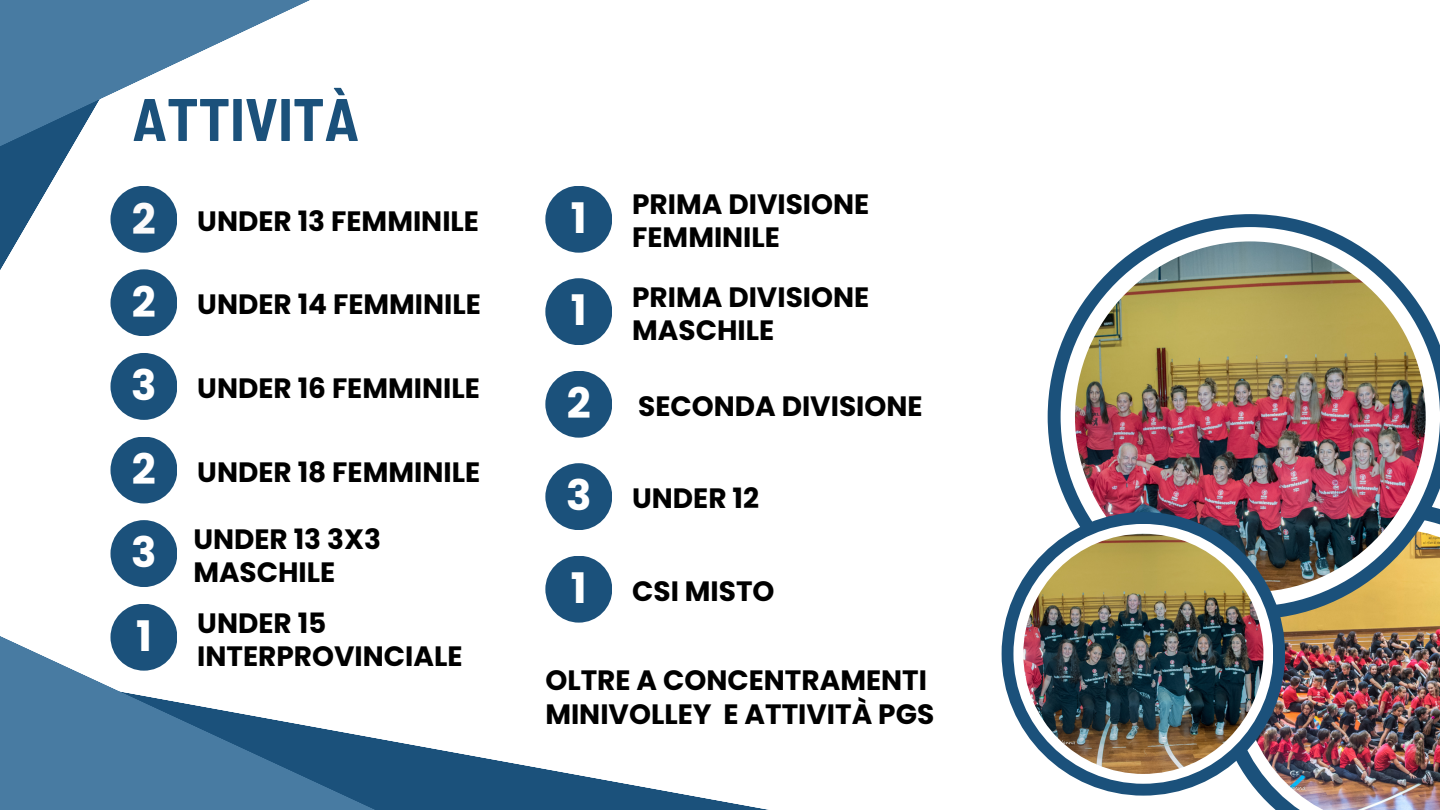
<style>
.page{position:relative;width:1440px;height:810px;background:#fff}
.page>*{position:absolute;margin:0;border:0;box-sizing:border-box;transform-origin:0 0}
.t1{font:700 semi-condensed 60px "Barlow";color:#1b517b}
.t2{font:700 42.1px "Poppins";color:#fff}
.t3{font:700 42.1px "Poppins";color:#fbfafa}
.t4{font:700 28px/33.4px "Poppins";color:#000}
</style>
<div class="page">
<img style="left:1242px;top:619px;width:198px;height:191px">
<svg style="left:1048px;top:214px;width:392px;height:405px"></svg>
<div style="left:1061px;top:227px;width:379px;height:379px;background:#fff;border-radius:50%"></div>
<img style="left:1075px;top:241px;width:351px;height:351px;border-radius:50%">
<div style="left:1002px;top:512px;width:283px;height:284px;background:#1b517b;border-radius:50%"></div>
<div style="left:1013px;top:524px;width:260px;height:260px;background:#fff;border-radius:50%"></div>
<img style="left:1023px;top:534px;width:240px;height:240px;border-radius:50%">
<svg style="left:488px;top:758px;width:281px;height:52px"></svg>
<svg style="left:0;top:604px;width:488px;height:206px"></svg>
<svg style="left:0;top:168px;width:177px;height:286px"></svg>
<svg style="left:0;top:0;width:310px;height:168px"></svg>
<div style="left:110px;top:186px;width:67px;height:67px;background:#1b517b;border-radius:50%"></div>
<div style="left:110px;top:269px;width:67px;height:67px;background:#1b517b;border-radius:50%"></div>
<div style="left:545px;top:186px;width:67px;height:67px;background:#1b517b;border-radius:50%"></div>
<div style="left:110px;top:353px;width:67px;height:67px;background:#1b517b;border-radius:50%"></div>
<div style="left:545px;top:278px;width:67px;height:67px;background:#1b517b;border-radius:50%"></div>
<div style="left:110px;top:437px;width:67px;height:66px;background:#1b517b;border-radius:50%"></div>
<div style="left:545px;top:371px;width:67px;height:67px;background:#1b517b;border-radius:50%"></div>
<div style="left:110px;top:520px;width:67px;height:67px;background:#1b517b;border-radius:50%"></div>
<div style="left:545px;top:463px;width:67px;height:67px;background:#1b517b;border-radius:50%"></div>
<div style="left:110px;top:604px;width:67px;height:67px;background:#1b517b;border-radius:50%"></div>
<div style="left:545px;top:556px;width:67px;height:67px;background:#1b517b;border-radius:50%"></div>
<p class="t1" style="left:132px;top:81px;width:228px">ATTIVITÀ</p>
<p class="t3" style="left:132px;top:190px;width:26px">2</p>
<p class="t4" style="left:197px;top:204px;width:283px">UNDER 13 FEMMINILE</p>
<p class="t2" style="left:132px;top:272px;width:26px">2</p>
<p class="t4" style="left:197px;top:288px;width:285px">UNDER 14 FEMMINILE</p>
<p class="t2" style="left:131px;top:356px;width:27px">3</p>
<p class="t4" style="left:197px;top:372px;width:284px">UNDER 16 FEMMINILE</p>
<p class="t2" style="left:132px;top:440px;width:26px">2</p>
<p class="t4" style="left:197px;top:455px;width:284px">UNDER 18 FEMMINILE</p>
<p class="t2" style="left:131px;top:523px;width:27px">3</p>
<p class="t4" style="left:193px;top:522px;width:189px">UNDER 13 3X3<br>MASCHILE</p>
<p class="t2" style="left:136px;top:607px;width:17px">1</p>
<p class="t4" style="left:197px;top:606px;width:267px">UNDER 15<br>INTERPROVINCIALE</p>
<p class="t2" style="left:571px;top:189px;width:17px">1</p>
<p class="t4" style="left:632px;top:187px;width:239px;line-height:33.1px">PRIMA DIVISIONE<br>FEMMINILE</p>
<p class="t2" style="left:571px;top:281px;width:17px">1</p>
<p class="t4" style="left:632px;top:280px;width:239px">PRIMA DIVISIONE<br>MASCHILE</p>
<p class="t2" style="left:567px;top:374px;width:26px">2</p>
<p class="t4" style="left:638px;top:389px;width:286px">SECONDA DIVISIONE</p>
<p class="t2" style="left:566px;top:466px;width:27px">3</p>
<p class="t4" style="left:632px;top:482px;width:128px">UNDER 12</p>
<p class="t2" style="left:571px;top:559px;width:17px">1</p>
<p class="t4" style="left:632px;top:574px;width:144px">CSI MISTO</p>
<p class="t4" style="left:545px;top:664px;width:390px">OLTRE A CONCENTRAMENTI<br>MINIVOLLEY E ATTIVITÀ PGS</p>
</div>
